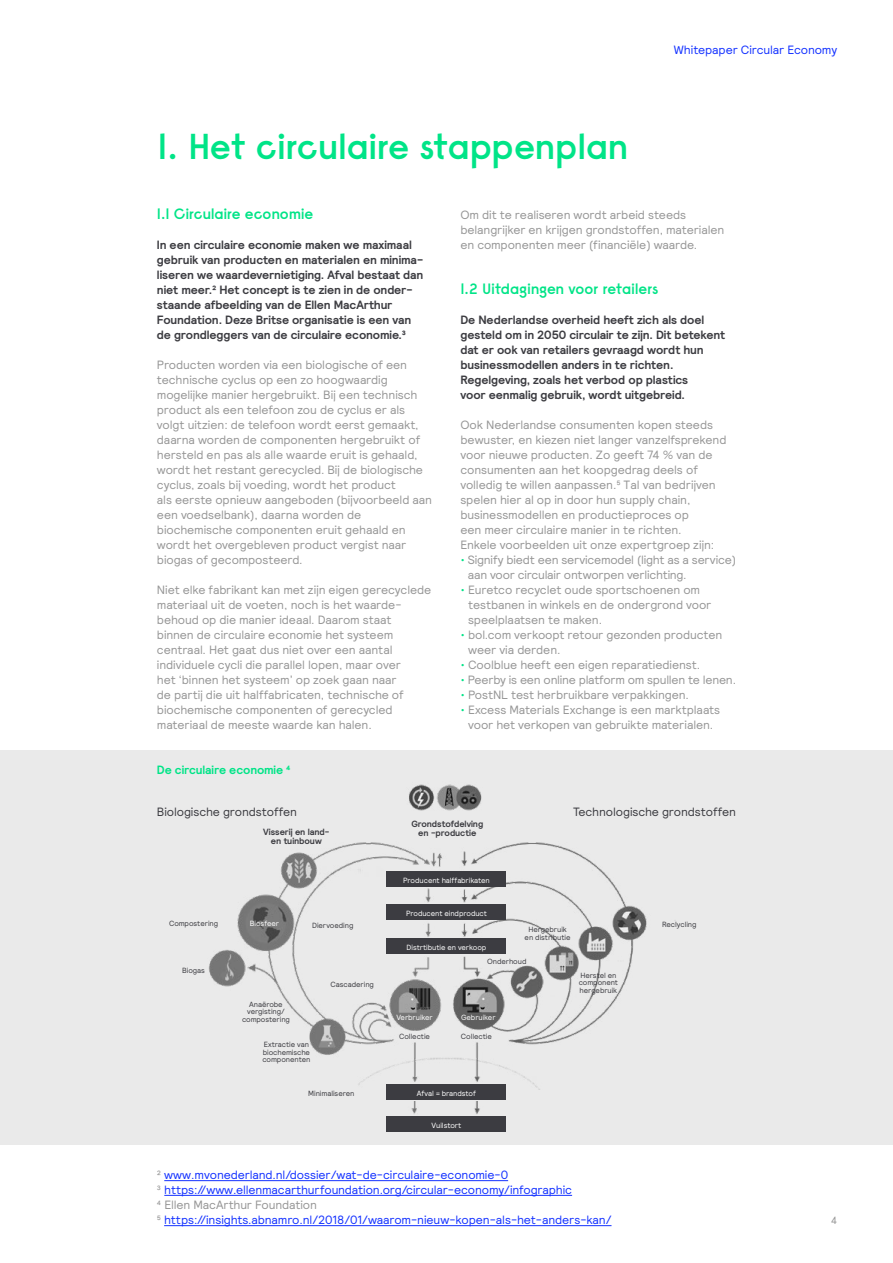
<style>
.page{position:relative;width:893px;height:1263px;background:#fff}
.page>*{position:absolute;margin:0;border:0;box-sizing:border-box;transform-origin:0 0}
.t1{font:600 36px "Signify Raisonne";letter-spacing:-.015em;color:#00e487}
.t2{font:600 15px "Signify Raisonne";letter-spacing:-.015em;color:#00e487}
.t3{font:12px/15px "Signify Relative";letter-spacing:-.01em;color:#969696}
.t4{font:700 12px/15px "Signify Relative";letter-spacing:-.01em;color:#3c3c41}
.t5{font:12px/15px "Signify Relative";letter-spacing:-.01em;color:#1432ff}
.t6{font:12px "Signify Relative";letter-spacing:-.01em;color:#3c3c41}
.t7{font:700 12px "Signify Relative";letter-spacing:-.01em;color:#00e487}
.t8{font:10.5px "Signify Relative Faux";color:#969696}
.t9{font:700 9px/9px "Signify Relative";letter-spacing:-.005em;color:#3c3c41;text-align:center}
.t10{font:7.5px/7.5px "Signify Relative";letter-spacing:-.01em;color:#3c3c41;text-align:center}
.t11{font:7.5px "Signify Relative";letter-spacing:-.01em;color:#fff}
.s1{color:#00e487}
.s2{color:#969696}
</style>
<div class="page">
<div style="left:0;top:750px;width:893px;height:394px;background:#eaeaea"></div>
<img style="left:208px;top:784px;width:468px;height:305px">
<img style="left:411px;top:1102px;width:69px;height:12px">
<hr style="left:164px;top:1180px;width:344px;height:1px;background:#1432ff">
<hr style="left:164px;top:1195px;width:408px;height:1px;background:#1432ff">
<hr style="left:164px;top:1225px;width:447px;height:1px;background:#1432ff">
<div style="left:387px;top:871px;width:119px;height:16px;background:#3c3c41"></div>
<div style="left:387px;top:904px;width:119px;height:16px;background:#3c3c41"></div>
<div style="left:387px;top:938px;width:119px;height:16px;background:#3c3c41"></div>
<div style="left:387px;top:1084px;width:119px;height:16px;background:#3c3c41"></div>
<div style="left:387px;top:1116px;width:119px;height:16px;background:#3c3c41"></div>
<p class="t5" style="left:674px;top:42px;width:165px">Whitepaper Circular Economy</p>
<h1 class="t1" style="left:157px;top:123px;width:473px">1. Het circulaire stappenplan</h1>
<p class="t2" style="left:157px;top:204px;width:158px">1.1 Circulaire economie</p>
<p class="t4" style="left:157px;top:237px;width:268px">In een circulaire economie maken we maximaal gebruik van producten en materialen en minima&shy;liseren we waardevernietiging. Afval bestaat dan niet meer.² Het concept is te zien in de onder&shy;staande afbeelding van de Ellen MacArthur Foundation. Deze Britse organisatie is een van de grondleggers van de circulaire economie.³</p>
<p class="t3" style="left:157px;top:357px;width:277px">Producten worden via een biologische of een technische cyclus op een zo hoogwaardig mogelijke manier hergebruikt. Bij een technisch product als een telefoon zou de cyclus er als volgt uitzien: de telefoon wordt eerst gemaakt, daarna worden de componenten hergebruikt of hersteld en pas als alle waarde eruit is gehaald, wordt het restant gerecycled. Bij de biologische cyclus, zoals bij voeding, wordt het product<br>als eerste opnieuw aangeboden (bijvoorbeeld aan een voedselbank), daarna worden de biochemische componenten eruit gehaald en wordt het overgebleven product vergist naar biogas of gecomposteerd.</p>
<p class="t3" style="left:157px;top:582px;width:276px">Niet elke fabrikant kan met zijn eigen gerecyclede materiaal uit de voeten, noch is het waarde&shy;behoud op die manier ideaal. Daarom staat<br>binnen de circulaire economie het systeem centraal. Het gaat dus niet over een aantal individuele cycli die parallel lopen, maar over<br>het ‘binnen het systeem’ op zoek gaan naar<br>de partij die uit halffabricaten, technische of biochemische componenten of gerecycled materiaal de meeste waarde kan halen.</p>
<p class="t3" style="left:460px;top:207px;width:266px">Om dit te realiseren wordt arbeid steeds belangrijker en krijgen grondstoffen, materialen en componenten meer (financiële) waarde.</p>
<p class="t2" style="left:460px;top:279px;width:200px">1.2 Uitdagingen voor retailers</p>
<p class="t4" style="left:460px;top:312px;width:266px">De Nederlandse overheid heeft zich als doel gesteld om in 2050 circulair te zijn. Dit betekent dat er ook van retailers gevraagd wordt hun businessmodellen anders in te richten.<br>Regelgeving, zoals het verbod op plastics<br>voor eenmalig gebruik, wordt uitgebreid.</p>
<p class="t3" style="left:460px;top:417px;width:268px">Ook Nederlandse consumenten kopen steeds bewuster, en kiezen niet langer vanzelfsprekend voor nieuwe producten. Zo geeft 74 % van de consumenten aan het koopgedrag deels of volledig te willen aanpassen.⁵ Tal van bedrijven spelen hier al op in door hun supply chain, businessmodellen en productieproces op<br>een meer circulaire manier in te richten.<br>Enkele voorbeelden uit onze expertgroep zijn:</p>
<p class="t3" style="left:468px;top:552px;width:270px;text-indent:-7px"><span class="s1">•</span> Signify biedt een servicemodel (light as a service) aan voor circulair ontworpen verlichting.</p>
<p class="t3" style="left:468px;top:582px;width:245px;text-indent:-8px"><span class="s1">•</span> Euretco recyclet oude sportschoenen om testbanen in winkels en de ondergrond voor speelplaatsen te maken.</p>
<p class="t3" style="left:468px;top:627px;width:256px;text-indent:-8px"><span class="s1">•</span> bol.com verkoopt retour gezonden producten weer via derden.</p>
<p class="t3" style="left:460px;top:657px;width:241px"><span class="s1">•</span> Coolblue heeft een eigen reparatiedienst.</p>
<p class="t3" style="left:460px;top:672px;width:277px"><span class="s1">•</span> Peerby is een online platform om spullen te lenen.</p>
<p class="t3" style="left:460px;top:687px;width:230px"><span class="s1">•</span> PostNL test herbruikbare verpakkingen.</p>
<p class="t3" style="left:460px;top:702px;width:261px;text-align:center"><span class="s1">•</span> Excess Materials Exchange is een marktplaats voor het verkopen van gebruikte materialen.</p>
<p class="t7" style="left:157px;top:762px;width:135px">De circulaire economie ⁴</p>
<p class="t6" style="left:157px;top:804px;width:141px">Biologische grondstoffen</p>
<p class="t6" style="left:573px;top:804px;width:164px">Technologische grondstoffen</p>
<p class="t9" style="left:263px;top:828px;width:67px">Visserij en land&shy;en tuinbouw</p>
<p class="t9" style="left:411px;top:819px;width:73px">Grondstofdelving en -productie</p>
<p class="t10" style="left:169px;top:920px;width:51px">Compostering</p>
<p class="t10" style="left:182px;top:966px;width:24px">Biogas</p>
<p class="t11" style="left:250px;top:919px;width:31px">Biosfeer</p>
<p class="t10" style="left:312px;top:921px;width:43px">Diervoeding</p>
<p class="t10" style="left:331px;top:980px;width:45px">Cascadering</p>
<p class="t10" style="left:242px;top:1000px;width:49px">Anaërobe vergisting/ compostering</p>
<p class="t10" style="left:262px;top:1041px;width:49px;text-align:left">Extractie van biochemische componenten</p>
<p class="t10" style="left:308px;top:1089px;width:48px">Minimaliseren</p>
<p class="t11" style="left:403px;top:875px;width:88px">Producent halffabrikaten</p>
<p class="t11" style="left:406px;top:908px;width:82px">Producent eindproduct</p>
<p class="t11" style="left:407px;top:942px;width:81px">Distrtibutie en verkoop</p>
<p class="t10" style="left:525px;top:925px;width:47px">Hergebruik en distributie</p>
<p class="t10" style="left:487px;top:957px;width:41px">Onderhoud</p>
<p class="t11" style="left:396px;top:1013px;width:38px">Verbruiker</p>
<p class="t11" style="left:461px;top:1013px;width:36px">Gebruiker</p>
<p class="t10" style="left:399px;top:1032px;width:32px">Collectie</p>
<p class="t10" style="left:461px;top:1032px;width:32px">Collectie</p>
<p class="t10" style="left:579px;top:971px;width:41px;text-align:left">Herstel en component hergebruik</p>
<p class="t11" style="left:417px;top:1088px;width:61px">Afval = brandstof</p>
<p class="t11" style="left:432px;top:1120px;width:31px">Vuilstort</p>
<p class="t5" style="left:157px;top:1167px;width:456px"><span class="s2">²</span> www.mvonederland.nl/dossier/wat-de-circulaire-economie-0<br><span class="s2">³</span> https://www.ellenmacarthurfoundation.org/circular-economy/infographic<br><span class="s2">⁴ Ellen MacArthur Foundation<br>⁵</span> https://insights.abnamro.nl/2018/01/waarom-nieuw-kopen-als-het-anders-kan/</p>
<p class="t10" style="left:662px;top:920px;width:36px">Reclycling</p>
<p class="t8" style="left:831px;top:1213px;width:8px">4</p>
</div>
